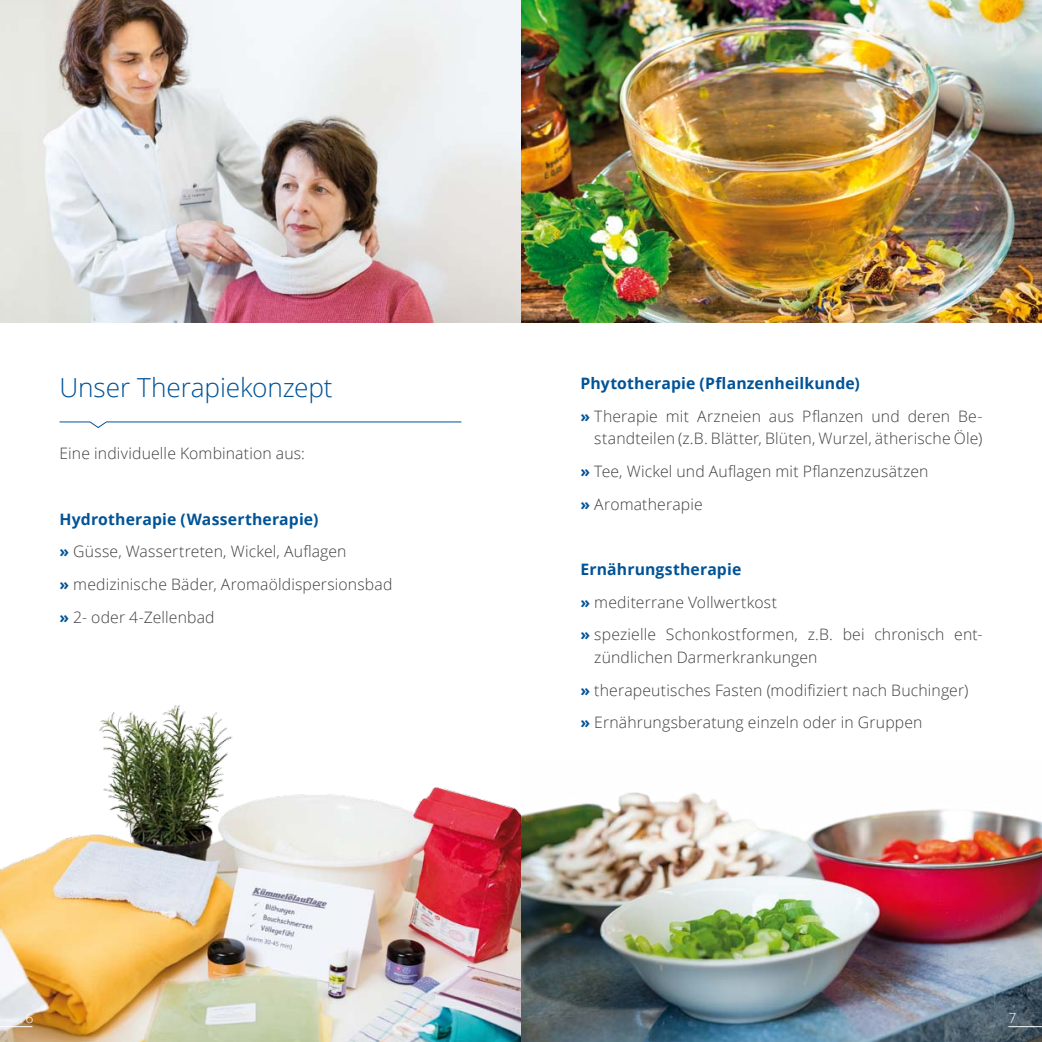
<style>
.page{position:relative;width:1042px;height:1042px;background:#fff}
.page>*{position:absolute;margin:0;border:0;box-sizing:border-box;transform-origin:0 0}
.t1{font:300 26.25px "Open Sans";letter-spacing:-.005em;color:#005397}
.t2{font:300 15.75px/32.7px "Open Sans";letter-spacing:.01em;color:#3e3d40}
.t3{font:300 14px "Open Sans";color:#fff}
.s1{font-weight:700;color:#005397}
</style>
<div class="page">
<img style="left:0;top:0;width:1042px;height:323px">
<svg style="left:59px;top:421px;width:403px;height:7px"></svg>
<img style="left:0;top:705px;width:521px;height:337px">
<img style="left:521px;top:792px;width:521px;height:250px">
<hr style="left:1008px;top:1026px;width:34px;height:1px;background:#fff">
<hr style="left:0;top:1026px;width:32px;height:1px;background:#fff">
<h1 class="t1" style="left:60px;top:369px;width:275px">Unser Therapiekonzept</h1>
<p class="t2" style="left:60px;top:437px;width:247px">Eine individuelle Kombination aus:</p>
<p class="t2" style="left:60px;top:502px;width:334px"><span class="s1">Hydrotherapie (Wassertherapie)<br>»</span> Güsse, Wassertreten, Wickel, Auflagen<br><span class="s1">»</span> medizinische Bäder, Aromaöldispersionsbad <span class="s1">»</span> 2- oder 4-Zellenbad</p>
<p class="t2" style="left:580px;top:366px;width:403px"><span class="s1">Phytotherapie (Pflanzenheilkunde)<br>»</span> Therapie mit Arzneien aus Pflanzen und deren Be-</p>
<p class="t2" style="left:580px;top:422px;width:403px;text-indent:14px">standteilen (z.B. Blätter, Blüten, Wurzel, ätherische Öle) <span class="s1">»</span> Tee, Wickel und Auflagen mit Pflanzenzusätzen<br><span class="s1">»</span> Aromatherapie</p>
<p class="t2" style="left:580px;top:552px;width:403px"><span class="s1">Ernährungstherapie<br>»</span> mediterrane Vollwertkost<br><span class="s1">»</span> spezielle Schonkostformen, z.B. bei chronisch ent-</p>
<p class="t2" style="left:580px;top:640px;width:389px;text-indent:14px">zündlichen Darmerkrankungen<br><span class="s1">»</span> therapeutisches Fasten (modifiziert nach Buchinger) <span class="s1">»</span> Ernährungsberatung einzeln oder in Gruppen</p>
<p class="t3" style="left:25px;top:1008px;width:9px">6</p>
<p class="t3" style="left:1008px;top:1008px;width:9px">7</p>
</div>
